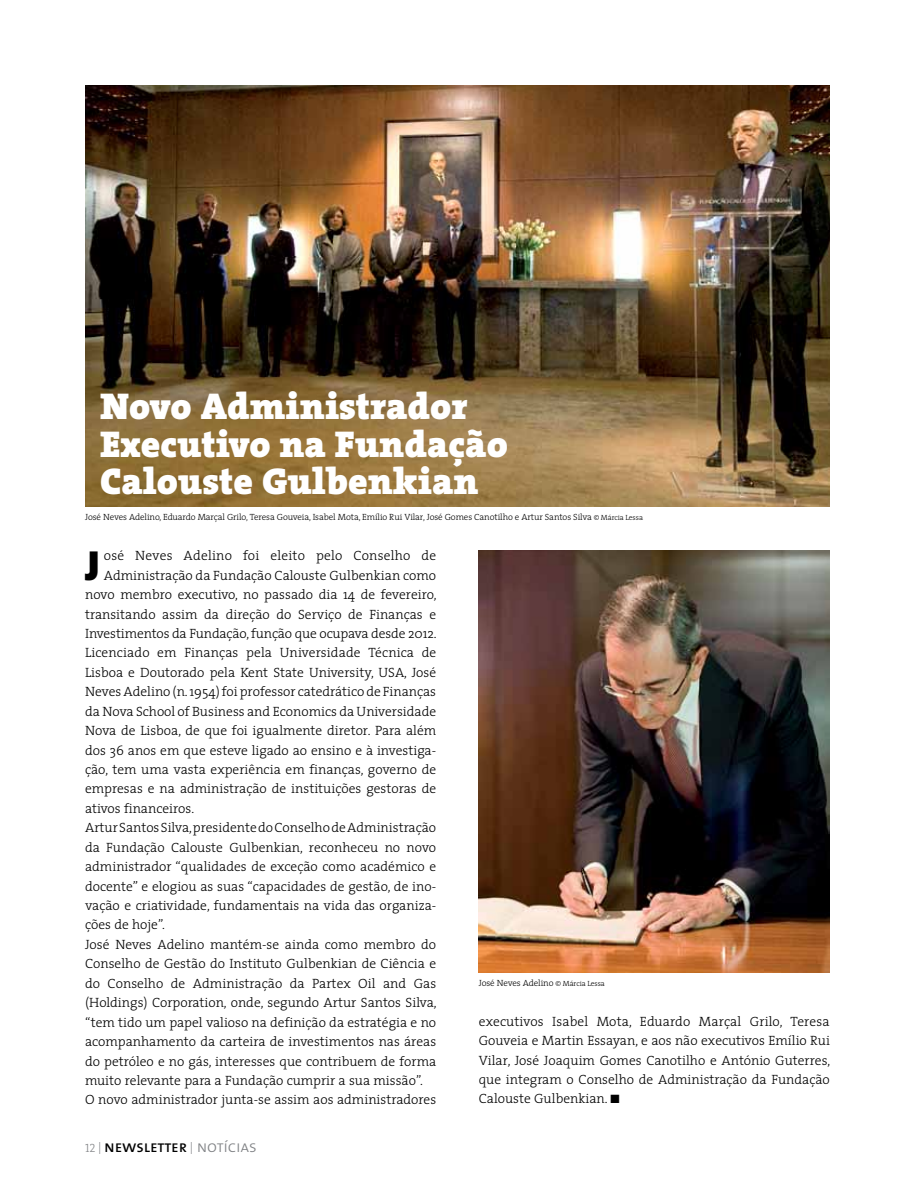
<style>
.page{position:relative;width:915px;height:1191px;background:#fff}
.page>*{position:absolute;margin:0;border:0;box-sizing:border-box;transform-origin:0 0}
.t1{font:42.3px "The Sans Black Caps";color:#000}
.t2{font:900 37.5px/37.5px "The Serif";color:#fff}
.t3{font:16.5px "The Mix Caps";letter-spacing:-.01em;color:#000}
.t4{font:300 13.5px/19.5px "The Serif";color:#000;text-align:justify}
.t5{font:300 9px "The Serif";letter-spacing:-.01em;color:#000}
.s1{font-size:7.5px}
.s2{font-family:"The Serif Light Caps";font-size:12px;color:#808285}
.s3{font-family:"The Mix Light Caps";color:#808285}
</style>
<div class="page">
<img style="left:478px;top:550px;width:351px;height:423px">
<img style="left:85px;top:85px;width:744px;height:422px">
<h2 class="t2" style="left:100px;top:387px;width:409px">Novo Administrador<br>Executivo na Fundação<br>Calouste Gulbenkian</h2>
<p class="t5" style="left:85px;top:509px;width:559px">José Neves Adelino, Eduardo Marçal Grilo, Teresa Gouveia, Isabel Mota, Emílio Rui Vilar, José Gomes Canotilho e Artur Santos Silva <span class="s1">© Márcia Lessa</span></p>
<h1 class="t1" style="left:85px;top:529px;width:16px">J</h1>
<p class="t4" style="left:104px;top:545px;width:334px">osé Neves Adelino foi eleito pelo Conselho de</p>
<p class="t4" style="left:104px;top:565px;width:334px">Administração da Fundação Calouste Gulbenkian como</p>
<p class="t4" style="left:85px;top:584px;width:353px">novo membro executivo, no passado dia 14 de fevereiro,</p>
<p class="t4" style="left:85px;top:604px;width:352px">transitando assim da direção do Serviço de Finanças e</p>
<p class="t4" style="left:85px;top:623px;width:353px">Investimentos da Fundação, função que ocupava desde 2012.</p>
<p class="t4" style="left:85px;top:642px;width:352px">Licenciado em Finanças pela Universidade Técnica de</p>
<p class="t4" style="left:85px;top:662px;width:352px">Lisboa e Doutorado pela Kent State University, USA, José</p>
<p class="t4" style="left:85px;top:681px;width:352px">Neves Adelino (n. 1954) foi professor catedrático de Finanças</p>
<p class="t4" style="left:85px;top:701px;width:352px">da Nova School of Business and Economics da Universidade</p>
<p class="t4" style="left:85px;top:720px;width:352px">Nova de Lisboa, de que foi igualmente diretor. Para além</p>
<p class="t4" style="left:85px;top:740px;width:352px">dos 36 anos em que esteve ligado ao ensino e à investiga‑</p>
<p class="t4" style="left:85px;top:759px;width:352px">ção, tem uma vasta experiência em finanças, governo de</p>
<p class="t4" style="left:85px;top:778px;width:352px">empresas e na administração de instituições gestoras de</p>
<p class="t4" style="left:85px;top:798px;width:110px">ativos financeiros.</p>
<p class="t4" style="left:85px;top:817px;width:352px">Artur Santos Silva, presidente do Conselho de Administração</p>
<p class="t4" style="left:85px;top:837px;width:352px">da Fundação Calouste Gulbenkian, reconheceu no novo</p>
<p class="t4" style="left:85px;top:856px;width:352px">administrador “qualidades de exceção como académico e</p>
<p class="t4" style="left:85px;top:876px;width:352px">docente” e elogiou as suas “capacidades de gestão, de ino‑</p>
<p class="t4" style="left:85px;top:895px;width:352px">vação e criatividade, fundamentais na vida das organiza‑</p>
<p class="t4" style="left:85px;top:914px;width:81px">ções de hoje”.</p>
<p class="t4" style="left:85px;top:934px;width:352px">José Neves Adelino mantém-se ainda como membro do</p>
<p class="t4" style="left:85px;top:953px;width:352px">Conselho de Gestão do Instituto Gulbenkian de Ciência e</p>
<p class="t4" style="left:85px;top:973px;width:352px">do Conselho de Administração da Partex Oil and Gas</p>
<p class="t4" style="left:85px;top:992px;width:353px">(Holdings) Corporation, onde, segundo Artur Santos Silva,</p>
<p class="t4" style="left:85px;top:1012px;width:352px">“tem tido um papel valioso na definição da estratégia e no</p>
<p class="t4" style="left:85px;top:1031px;width:352px">acompanhamento da carteira de investimentos nas áreas</p>
<p class="t4" style="left:85px;top:1050px;width:352px">do petróleo e no gás, interesses que contribuem de forma</p>
<p class="t4" style="left:85px;top:1070px;width:339px">muito relevante para a Fundação cumprir a sua missão”.</p>
<p class="t4" style="left:85px;top:1089px;width:352px">O novo administrador junta-se assim aos administradores</p>
<p class="t3" style="left:85px;top:1132px;width:173px"><span class="s2">12 |</span> newsletter <span class="s2">|</span> <span class="s3">notícias</span></p>
<p class="t5" style="left:478px;top:975px;width:127px">José Neves Adelino <span class="s1">© Márcia Lessa</span></p>
<p class="t4" style="left:478px;top:1011px;width:353px">executivos Isabel Mota, Eduardo Marçal Grilo, Teresa Gouveia e Martin Essayan, e aos não executivos Emílio Rui Vilar, José Joaquim Gomes Canotilho e António Guterres, que integram o Conselho de Administração da Fundação Calouste Gulbenkian. ■</p>
</div>
